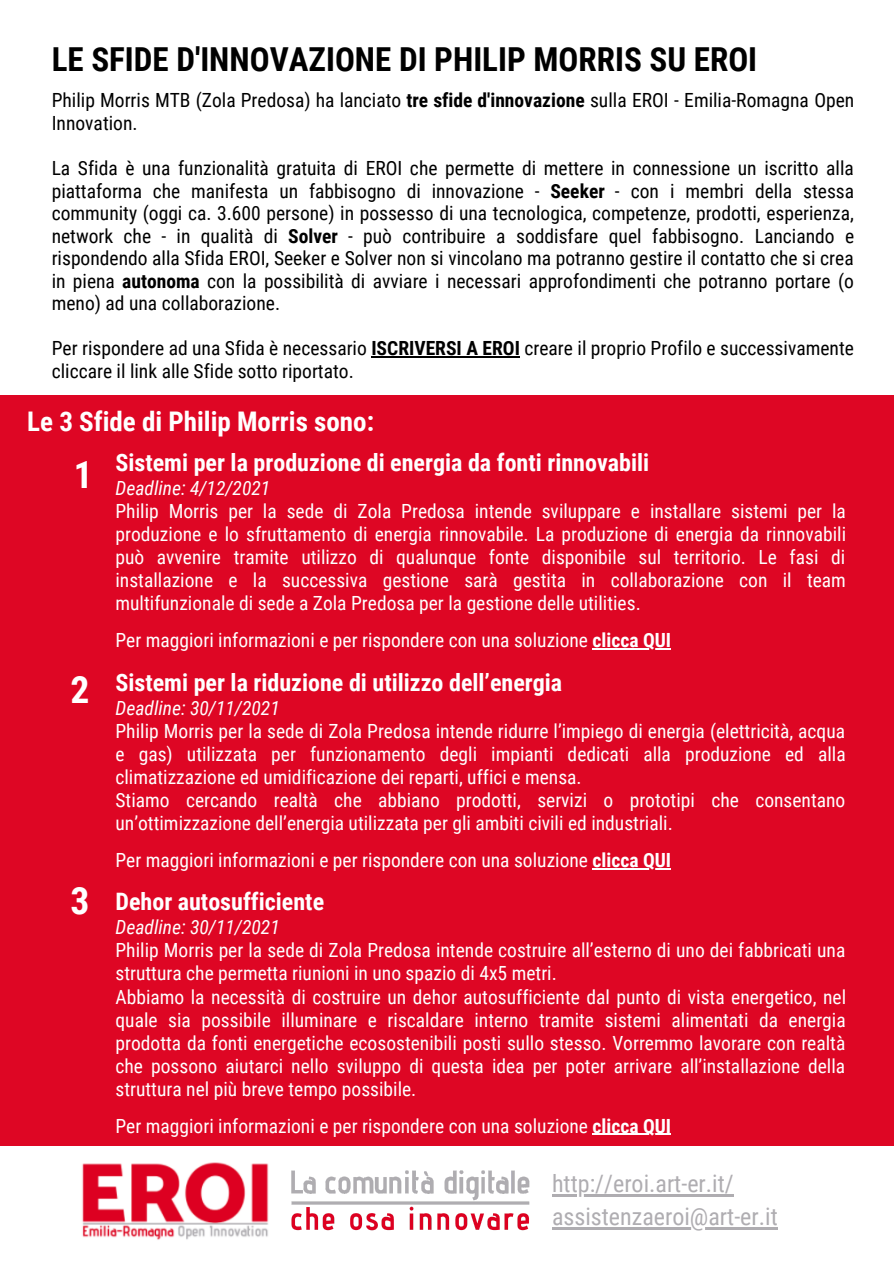
<style>
.page{position:relative;width:894px;height:1264px;background:#fff}
.page>*{position:absolute;margin:0;border:0;box-sizing:border-box;transform-origin:0 0}
.t1{font:700 37.5px "Roboto Condensed";color:#fff}
.t2{font:700 33px "Roboto Condensed";color:#000}
.t3{font:700 27px "Roboto Condensed";color:#fff}
.t4{font:700 24px "Roboto Condensed";color:#fff}
.t5{font:24px "Roboto Condensed";color:#afadb1}
.t6{font:19.5px/23px "Roboto Condensed";color:#fff;text-align:justify}
.t7{font:19.5px/22.5px "Roboto Condensed";color:#000}
.t8{font:italic 19.5px "Roboto Condensed";color:#fff}
.s1{font-weight:700}
</style>
<div class="page">
<img style="left:82px;top:1162px;width:187px;height:78px">
<img style="left:291px;top:1170px;width:239px;height:61px">
<div style="left:0;top:395px;width:893px;height:750px;background:#de0624"></div>
<hr style="left:371px;top:356px;width:149px;height:1px;background:#000">
<hr style="left:552px;top:1194px;width:181px;height:2px;background:#afadb1">
<hr style="left:552px;top:1227px;width:225px;height:2px;background:#afadb1">
<hr style="left:592px;top:648px;width:79px;height:1px;background:#fff">
<hr style="left:592px;top:868px;width:79px;height:1px;background:#fff">
<hr style="left:592px;top:1133px;width:79px;height:1px;background:#fff">
<p class="t2" style="left:52px;top:40px;width:706px">LE SFIDE D'INNOVAZIONE DI PHILIP MORRIS SU EROI</p>
<p class="t7" style="left:52px;top:89px;width:803px">Philip Morris MTB (Zola Predosa) ha lanciato <span class="s1">tre sfide d'innovazione</span> sulla EROI - Emilia-Romagna Open<br>Innovation.</p>
<p class="t7" style="left:52px;top:157px;width:803px;text-align:justify">La Sfida è una funzionalità gratuita di EROI che permette di mettere in connessione un iscritto alla piattaforma che manifesta un fabbisogno di innovazione - <span class="s1">Seeker</span> - con i membri della stessa community (oggi ca. 3.600 persone) in possesso di una tecnologica, competenze, prodotti, esperienza, network che - in qualità di <span class="s1">Solver</span> - può contribuire a soddisfare quel fabbisogno. Lanciando e rispondendo alla Sfida EROI, Seeker e Solver non si vincolano ma potranno gestire il contatto che si crea in piena <span class="s1">autonoma</span> con la possibilità di avviare i necessari approfondimenti che potranno portare (o meno) ad una collaborazione.</p>
<p class="t7" style="left:52px;top:337px;width:803px">Per rispondere ad una Sfida è necessario <span class="s1">ISCRIVERSI A EROI</span> creare il proprio Profilo e successivamente cliccare il link alle Sfide sotto riportato.</p>
<p class="t3" style="left:27px;top:406px;width:348px">Le 3 Sfide di Philip Morris sono:</p>
<p class="t1" style="left:74px;top:453px;width:20px">1</p>
<p class="t1" style="left:70px;top:668px;width:20px">2</p>
<p class="t1" style="left:70px;top:879px;width:20px">3</p>
<p class="t4" style="left:115px;top:448px;width:535px">Sistemi per la produzione di energia da fonti rinnovabili</p>
<p class="t8" style="left:115px;top:477px;width:156px">Deadline: 4/12/2021</p>
<p class="t6" style="left:115px;top:500px;width:732px">Philip Morris per la sede di Zola Predosa intende sviluppare e installare sistemi per la produzione e lo sfruttamento di energia rinnovabile. La produzione di energia da rinnovabili può avvenire tramite utilizzo di qualunque fonte disponibile sul territorio. Le fasi di installazione e la successiva gestione sarà gestita in collaborazione con il team multifunzionale di sede a Zola Predosa per la gestione delle utilities.</p>
<p class="t6" style="left:115px;top:629px;width:557px">Per maggiori informazioni e per rispondere con una soluzione <span class="s1">clicca QUI</span></p>
<p class="t4" style="left:115px;top:668px;width:448px">Sistemi per la riduzione di utilizzo dell’energia</p>
<p class="t8" style="left:115px;top:696px;width:166px">Deadline: 30/11/2021</p>
<p class="t6" style="left:115px;top:719px;width:731px">Philip Morris per la sede di Zola Predosa intende ridurre l’impiego di energia (elettricità, acqua e gas) utilizzata per funzionamento degli impianti dedicati alla produzione ed alla climatizzazione ed umidificazione dei reparti, uffici e mensa.</p>
<p class="t6" style="left:115px;top:789px;width:731px">Stiamo cercando realtà che abbiano prodotti, servizi o prototipi che consentano un’ottimizzazione dell’energia utilizzata per gli ambiti civili ed industriali.</p>
<p class="t6" style="left:115px;top:849px;width:557px">Per maggiori informazioni e per rispondere con una soluzione <span class="s1">clicca QUI</span></p>
<p class="t4" style="left:115px;top:888px;width:210px">Dehor autosufficiente</p>
<p class="t8" style="left:115px;top:916px;width:166px">Deadline: 30/11/2021</p>
<p class="t6" style="left:115px;top:939px;width:731px">Philip Morris per la sede di Zola Predosa intende costruire all’esterno di uno dei fabbricati una struttura che permetta riunioni in uno spazio di 4x5 metri.</p>
<p class="t6" style="left:115px;top:985px;width:732px">Abbiamo la necessità di costruire un dehor autosufficiente dal punto di vista energetico, nel quale sia possibile illuminare e riscaldare interno tramite sistemi alimentati da energia prodotta da fonti energetiche ecosostenibili posti sullo stesso. Vorremmo lavorare con realtà che possono aiutarci nello sviluppo di questa idea per poter arrivare all’installazione della struttura nel più breve tempo possibile.</p>
<p class="t6" style="left:115px;top:1114px;width:557px">Per maggiori informazioni e per rispondere con una soluzione <span class="s1">clicca QUI</span></p>
<p class="t5" style="left:552px;top:1169px;width:183px">http://eroi.art-er.it/</p>
<p class="t5" style="left:552px;top:1202px;width:227px">assistenzaeroi@art-er.it</p>
</div>
